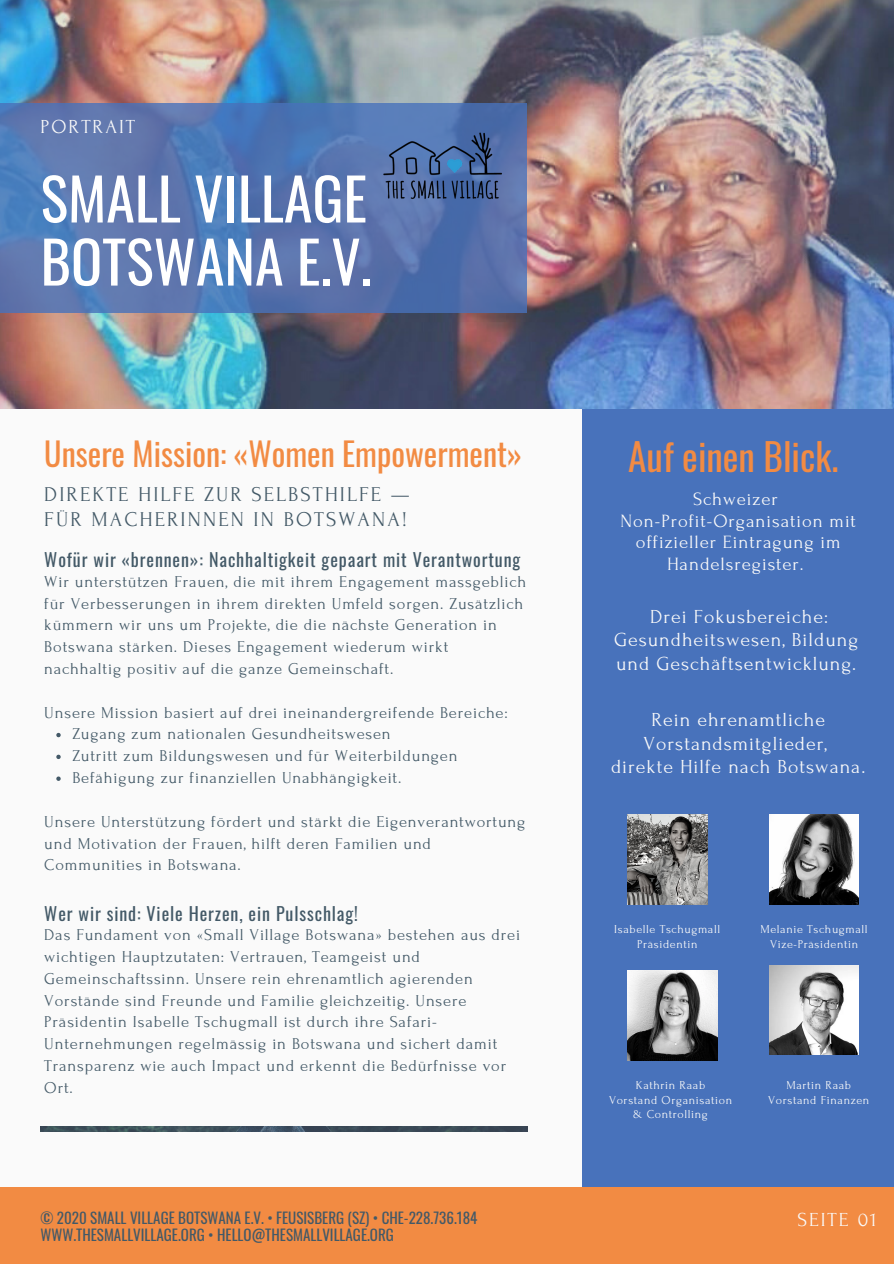
<style>
.page{position:relative;width:894px;height:1264px;background:#fff}
.page>*{position:absolute;margin:0;border:0;box-sizing:border-box;transform-origin:0 0}
.t1{font:57.9px/63px "Oswald";color:#fff}
.t2{font:37.35px "Oswald";color:#f28b43}
.t3{font:32.1px "Oswald";color:#f28b43}
.t4{font:21px/25px "Forum";letter-spacing:.1em;color:#435967}
.t5{font:19.8px/23.7px "Forum";letter-spacing:.05em;color:#fafafa;text-align:center}
.t6{font:19.8px "Forum";letter-spacing:.1em;color:#fafafa}
.t7{font:18.75px/21.5px "Forum";letter-spacing:.05em;color:#fafafa;text-align:center}
.t8{font:18px "Oswald";letter-spacing:.05em;color:#435967}
.t9{font:16.5px/21.8px "Forum";letter-spacing:.05em;color:#435967}
.t10{font:15px/17px "Oswald";color:#435967}
.t11{font:12px/14.4px "Forum";letter-spacing:.05em;color:#fafafa;text-align:center}
</style>
<div class="page">
<div style="left:0;top:0;width:893px;height:1263px;background:#fafafa"></div>
<div style="left:582px;top:409px;width:311px;height:844px;background:#4872bb"></div>
<img style="left:0;top:0;width:893px;height:409px">
<svg style="left:0;top:103px;width:527px;height:210px"></svg>
<div style="left:0;top:1187px;width:893px;height:76px;background:#f28b43"></div>
<svg style="left:56px;top:733px;width:5px;height:4px"></svg>
<svg style="left:56px;top:754px;width:5px;height:5px"></svg>
<svg style="left:56px;top:776px;width:5px;height:4px"></svg>
<img style="left:41px;top:1126px;width:486px;height:5px">
<img style="left:769px;top:814px;width:89px;height:90px">
<img style="left:627px;top:814px;width:80px;height:90px">
<img style="left:627px;top:970px;width:90px;height:90px">
<img style="left:769px;top:965px;width:89px;height:89px">
<img style="left:360px;top:112px;width:166px;height:111px">
<p class="t6" style="left:41px;top:116px;width:96px">PORTRAIT</p>
<h1 class="t1" style="left:41px;top:165px;width:332px">SMALL VILLAGE<br>BOTSWANA E.V.</h1>
<h3 class="t3" style="left:44px;top:429px;width:479px">Unsere Mission: «Women Empowerment»</h3>
<p class="t4" style="left:44px;top:482px;width:366px">DIREKTE HILFE ZUR SELBSTHILFE —<br>FÜR MACHERINNEN IN BOTSWANA!</p>
<p class="t8" style="left:44px;top:545px;width:477px">Wofür wir «brennen»: Nachhaltigkeit gepaart mit Verantwortung</p>
<p class="t9" style="left:44px;top:571px;width:483px">Wir unterstützen Frauen, die mit ihrem Engagement massgeblich für Verbesserungen in ihrem direkten Umfeld sorgen. Zusätzlich kümmern wir uns um Projekte, die die nächste Generation in Botswana stärken. Dieses Engagement wiederum wirkt nachhaltig positiv auf die ganze Gemeinschaft.</p>
<p class="t9" style="left:44px;top:701px;width:465px">Unsere Mission basiert auf drei ineinandergreifende Bereiche:</p>
<p class="t9" style="left:72px;top:723px;width:386px">Zugang zum nationalen Gesundheitswesen<br>Zutritt zum Bildungswesen und für Weiterbildungen<br>Befähigung zur finanziellen Unabhängigkeit.</p>
<p class="t9" style="left:44px;top:810px;width:482px">Unsere Unterstützung fördert und stärkt die Eigenverantwortung und Motivation der Frauen, hilft deren Familien und<br>Communities in Botswana.</p>
<p class="t8" style="left:44px;top:899px;width:315px">Wer wir sind: Viele Herzen, ein Pulsschlag!</p>
<p class="t9" style="left:44px;top:924px;width:477px">Das Fundament von «Small Village Botswana» bestehen aus drei wichtigen Hauptzutaten: Vertrauen, Teamgeist und Gemeinschaftssinn. Unsere rein ehrenamtlich agierenden Vorstände sind Freunde und Familie gleichzeitig. Unsere Präsidentin Isabelle Tschugmall ist durch ihre Safari-Unternehmungen regelmässig in Botswana und sichert damit Transparenz wie auch Impact und erkennt die Bedürfnisse vor Ort.</p>
<h2 class="t2" style="left:628px;top:427px;width:212px">Auf einen Blick.</h2>
<p class="t7" style="left:620px;top:489px;width:237px">Schweizer<br>Non-Profit-Organisation mit offizieller Eintragung im<br>Handelsregister.</p>
<p class="t5" style="left:614px;top:605px;width:245px">Drei Fokusbereiche:<br>Gesundheitswesen, Bildung und Geschäftsentwicklung.</p>
<p class="t5" style="left:611px;top:708px;width:256px">Rein ehrenamtliche<br>Vorstandsmitglieder,<br>direkte Hilfe nach Botswana.</p>
<p class="t11" style="left:614px;top:922px;width:107px">Isabelle Tschugmall<br>Präsidentin</p>
<p class="t11" style="left:760px;top:922px;width:109px">Melanie Tschugmall<br>Vize-Präsidentin</p>
<p class="t11" style="left:609px;top:1078px;width:125px">Kathrin Raab<br>Vorstand Organisation &amp; Controlling</p>
<p class="t11" style="left:768px;top:1078px;width:103px">Martin Raab<br>Vorstand Finanzen</p>
<p class="t10" style="left:41px;top:1208px;width:438px">© 2020 SMALL VILLAGE BOTSWANA E.V. • FEUSISBERG (SZ) • CHE-228.736.184<br>WWW.THESMALLVILLAGE.ORG • HELLO@THESMALLVILLAGE.ORG</p>
<p class="t5" style="left:797px;top:1208px;width:81px">SEITE 01</p>
</div>
